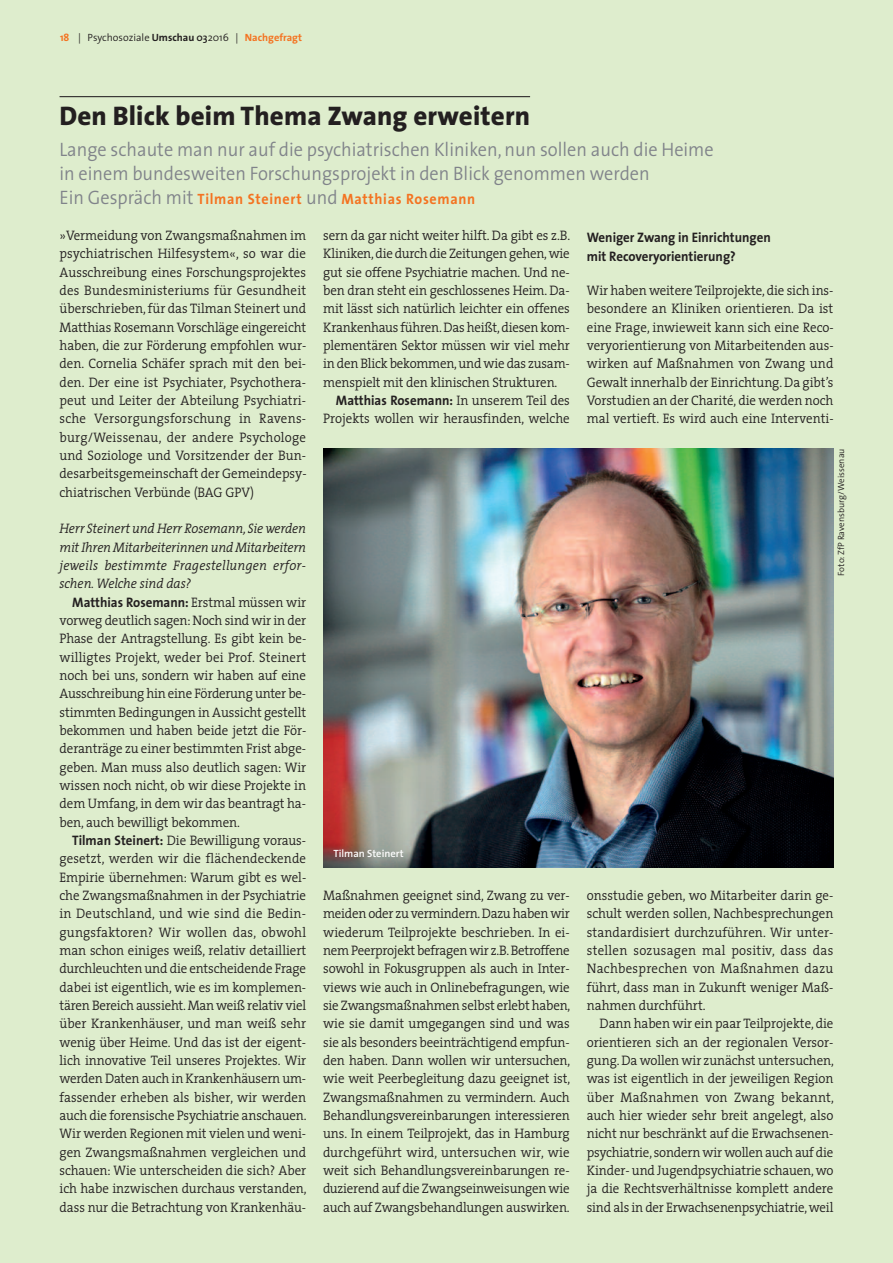
<style>
.page{position:relative;width:893px;height:1263px;background:#deedcd}
.page>*{position:absolute;margin:0;border:0;box-sizing:border-box;transform-origin:0 0}
.t1{font:800 27px "The Sans";letter-spacing:.005em;color:#231f20}
.t2{font:300 19.5px/24px "The Sans";color:#80838a;scale:.94 1}
.t3{font:700 15px "The Sans";letter-spacing:.05em;color:#f47321;scale:.94 1}
.t4{font:300 13.8px/18.3px "The Serif";letter-spacing:-.005em;color:#231f20;text-align:justify;scale:.94 1}
.t5{font:italic 300 13.8px/18.3px "The Serif";letter-spacing:.015em;color:#231f20;text-align:justify;scale:.94 1}
.t6{font:700 13.8px/18.3px "The Sans";color:#231f20;scale:.94 1}
.t7{font:300 10.5px "The Sans";color:#231f20}
.t8{font:600 10.5px "The Sans";color:#fff}
.t9{font:300 9px "The Sans";color:#231f20}
.s1{font-weight:700;color:#f47321}
.s2{font-weight:700}
.s3{font-weight:600}
.s4{font-weight:300;font-size:19.5px;color:#80838a}
.s5{font-family:"The Serif";font-weight:300}
.s6{font-family:"The Sans";font-weight:700}
</style>
<div class="page">
<hr style="left:60px;top:96px;width:470px;height:1px;background:#231f20">
<img style="left:323px;top:449px;width:510px;height:419px">
<p class="t7" style="left:60px;top:34px;width:243px"><span class="s1">18</span> | Psychosoziale <span class="s2">Umschau</span> <span class="s3">03</span>2016 | <span class="s1">Nachgefragt</span></p>
<h1 class="t1" style="left:60px;top:105px;width:472px">Den Blick beim Thema Zwang erweitern</h1>
<h2 class="t2" style="left:60px;top:140px;width:697px">Lange schaute man nur auf die psychiatrischen Kliniken, nun sollen auch die Heime in einem bundesweiten Forschungsprojekt in den Blick genommen werden</h2>
<p class="t3" style="left:60px;top:194px;width:444px"><span class="s4">Ein Gespräch mit</span> Tilman Steinert <span class="s4">und</span> Matthias Rosemann</p>
<p class="t4" style="left:60px;top:228px;width:264px">»Vermeidung von Zwangsmaßnahmen im psychiatrischen Hilfesystem«, so war die Ausschreibung eines Forschungsprojektes des Bundesministeriums für Gesundheit überschrieben,für das Tilman Steinert und Matthias Rosemann Vorschläge eingereicht haben, die zur Förderung empfohlen wur&shy;den. Cornelia Schäfer sprach mit den bei&shy;den. Der eine ist Psychiater, Psychothera&shy;peut und Leiter der Abteilung Psychiatri&shy;sche Versorgungsforschung in Ravens&shy;burg/Weissenau, der andere Psychologe und Soziologe und Vorsitzender der Bun&shy;desarbeitsgemeinschaft der Gemeindepsy&shy;chiatrischen Verbünde (BAG GPV)</p>
<p class="t5" style="left:60px;top:521px;width:264px">Herr Steinert und Herr Rosemann, Sie werden mit Ihren Mitarbeiterinnen und Mitarbeitern jeweils bestimmte Fragestellungen erfor&shy;schen. Welche sind das?</p>
<p class="t6" style="left:72px;top:594px;width:250px">Matthias Rosemann: <span class="s5">Erstmal müssen wir</span></p>
<p class="t4" style="left:60px;top:613px;width:264px">vorweg deutlich sagen:Noch sind wir in der Phase der Antragstellung. Es gibt kein be&shy;willigtes Projekt, weder bei Prof. Steinert noch bei uns, sondern wir haben auf eine Ausschreibung hin eine Förderung unter be&shy;stimmten Bedingungen in Aussicht gestellt bekommen und haben beide jetzt die För&shy;deranträge zu einer bestimmten Frist abge&shy;geben. Man muss also deutlich sagen: Wir wissen noch nicht, ob wir diese Projekte in dem Umfang, in dem wir das beantragt ha&shy;ben, auch bewilligt bekommen.</p>
<p class="t4" style="left:60px;top:833px;width:264px;text-indent:13px"><span class="s6">Tilman Steinert:</span> Die Bewilligung voraus&shy;gesetzt, werden wir die flächendeckende Empirie übernehmen: Warum gibt es wel&shy;che Zwangsmaßnahmen in der Psychiatrie in Deutschland, und wie sind die Bedin&shy;gungsfaktoren? Wir wollen das, obwohl man schon einiges weiß, relativ detailliert durchleuchten und die entscheidende Frage dabei ist eigentlich, wie es im komplemen&shy;tären Bereich aussieht.Man weiß relativ viel über Krankenhäuser, und man weiß sehr wenig über Heime. Und das ist der eigent&shy;lich innovative Teil unseres Projektes. Wir werden Daten auch in Krankenhäusern um&shy;fassender erheben als bisher, wir werden auch die forensische Psychiatrie anschauen.<br>Wir werden Regionen mit vielen und weni&shy;gen Zwangsmaßnahmen vergleichen und schauen: Wie unterscheiden die sich? Aber ich habe inzwischen durchaus verstanden, dass nur die Betrachtung von Krankenhäu-</p>
<p class="t4" style="left:323px;top:228px;width:264px">sern da gar nicht weiter hilft. Da gibt es z.B.<br>Kliniken,die durch die Zeitungen gehen,wie gut sie offene Psychiatrie machen. Und ne&shy;ben dran steht ein geschlossenes Heim. Da&shy;mit lässt sich natürlich leichter ein offenes Krankenhaus führen.Das heißt,diesen kom&shy;plementären Sektor müssen wir viel mehr in den Blick bekommen,und wie das zusam&shy;menspielt mit den klinischen Strukturen.</p>
<p class="t6" style="left:336px;top:393px;width:250px">Matthias Rosemann: <span class="s5">In unserem Teil des</span></p>
<p class="t4" style="left:323px;top:411px;width:264px">Projekts wollen wir herausfinden, welche</p>
<p class="t6" style="left:587px;top:230px;width:197px">Weniger Zwang in Einrichtungen mit Recoveryorientierung?</p>
<p class="t4" style="left:587px;top:283px;width:264px">Wir haben weitere Teilprojekte,die sich ins&shy;besondere an Kliniken orientieren. Da ist eine Frage, inwieweit kann sich eine Reco&shy;veryorientierung von Mitarbeitenden aus&shy;wirken auf Maßnahmen von Zwang und Gewalt innerhalb der Einrichtung. Da gibt’s Vorstudien an der Charité, die werden noch mal vertieft. Es wird auch eine Interventi-</p>
<p class="t9" style="left:838px;top:576px;width:129px;rotate:-90deg">Foto: ZfP Ravensburg/Weissenau</p>
<p class="t8" style="left:333px;top:849px;width:72px">Tilman Steinert</p>
<p class="t4" style="left:323px;top:888px;width:264px">Maßnahmen geeignet sind, Zwang zu ver&shy;meiden oder zu vermindern.Dazu haben wir wiederum Teilprojekte beschrieben. In ei&shy;nem Peerprojekt befragen wir z.B.Betroffene sowohl in Fokusgruppen als auch in Inter&shy;views wie auch in Onlinebefragungen, wie sie Zwangsmaßnahmen selbst erlebt haben, wie sie damit umgegangen sind und was sie als besonders beeinträchtigend empfun&shy;den haben. Dann wollen wir untersuchen, wie weit Peerbegleitung dazu geeignet ist, Zwangsmaßnahmen zu vermindern. Auch Behandlungsvereinbarungen interessieren uns. In einem Teilprojekt, das in Hamburg durchgeführt wird, untersuchen wir, wie weit sich Behandlungsvereinbarungen re&shy;duzierend auf die Zwangseinweisungen wie auch auf Zwangsbehandlungen auswirken.</p>
<p class="t4" style="left:587px;top:888px;width:264px">onsstudie geben, wo Mitarbeiter darin ge&shy;schult werden sollen, Nachbesprechungen standardisiert durchzuführen. Wir unter&shy;stellen sozusagen mal positiv, dass das Nachbesprechen von Maßnahmen dazu führt, dass man in Zukunft weniger Maß&shy;nahmen durchführt.</p>
<p class="t4" style="left:587px;top:1016px;width:264px;text-indent:13px">Dann haben wir ein paar Teilprojekte,die orientieren sich an der regionalen Versor&shy;gung. Da wollen wir zunächst untersuchen, was ist eigentlich in der jeweiligen Region über Maßnahmen von Zwang bekannt, auch hier wieder sehr breit angelegt, also nicht nur beschränkt auf die Erwachsenen&shy;psychiatrie, sondern wir wollen auch auf die Kinder- und Jugendpsychiatrie schauen,wo ja die Rechtsverhältnisse komplett andere sind als in der Erwachsenenpsychiatrie,weil</p>
</div>
